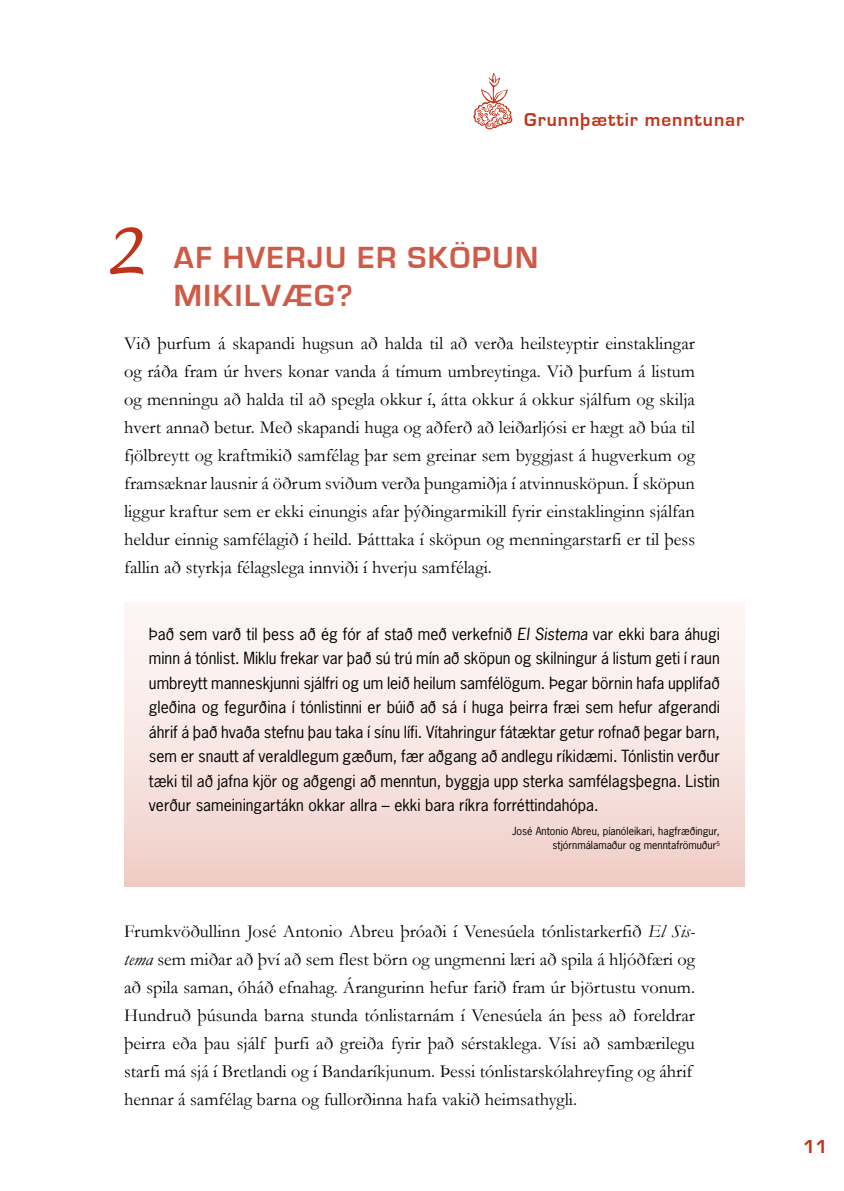
<style>
.page{position:relative;width:844px;height:1191px;background:#fff}
.page>*{position:absolute;margin:0;border:0;box-sizing:border-box;transform-origin:0 0}
.t1{font:italic 63px "Lucida Handwriting";color:#c13319}
.t2{font:700 31.5px "Eurostile";letter-spacing:.05em;color:#ce5b47}
.t3{font:700 19.25px "Eurostile";letter-spacing:.05em;color:#c13319}
.t4{font:18.38px/28px "Garamond";color:#000;text-align:justify}
.t5{font:15.75px/24.5px "News Gothic Std";color:#000;text-align:justify}
.t6{font:10.5px/14px "News Gothic Std";color:#000;text-align:right}
.s1{font-style:italic}
</style>
<div class="page">
<svg style="left:473px;top:72px;width:39px;height:57px"></svg>
<div style="left:124px;top:602px;width:620px;height:284px;background:linear-gradient(to bottom,#fefafa,#f1cfc9)"></div>
<p class="t3" style="left:524px;top:109px;width:221px">Grunnþættir menntunar</p>
<h1 class="t1" style="left:103px;top:213px;width:44px">2</h1>
<h2 class="t2" style="left:124px;top:241px;width:163px">Af hverju</h2>
<h2 class="t2" style="left:357px;top:241px;width:73px">er sköpun</h2>
<h2 class="t2" style="left:124px;top:278px;width:25px">miki</h2>
<h2 class="t2" style="left:244px;top:278px;width:110px">lvæg?</h2>
<p class="t4" style="left:124px;top:329px;width:572px">Við þurfum á skapandi hugsun að halda til að verða heilsteyptir einstaklingar og ráða fram úr hvers konar vanda á tímum umbreytinga. Við þurfum á listum og menningu að halda til að spegla okkur í, átta okkur á okkur sjálfum og skilja hvert annað betur. Með skapandi huga og aðferð að leiðarljósi er hægt að búa til fjölbreytt og kraftmikið samfélag þar sem greinar sem byggjast á hugverkum og framsæknar lausnir á öðrum sviðum verða þungamiðja í atvinnusköpun. Í sköpun liggur kraftur sem er ekki einungis afar þýðingarmikill fyrir einstaklinginn sjálfan heldur einnig samfélagið í heild. Þátttaka í sköpun og menningarstarfi er til þess fallin að styrkja félagslega innviði í hverju samfélagi.</p>
<p class="t5" style="left:149px;top:621px;width:572px">Það sem varð til þess að ég fór af stað með verkefnið <span class="s1">El Sistema</span> var ekki bara áhugi minn á tónlist. Miklu frekar var það sú trú mín að sköpun og skilningur á listum geti í raun umbreytt manneskjunni sjálfri og um leið heilum samfélögum. Þegar börnin hafa upplifað gleðina og fegurðina í tónlistinni er búið að sá í huga þeirra fræi sem hefur afgerandi áhrif á það hvaða stefnu þau taka í sínu lífi. Vítahringur fátæktar getur rofnað þegar barn, sem er snautt af veraldlegum gæðum, fær aðgang að andlegu ríkidæmi. Tónlistin verður tæki til að jafna kjör og aðgengi að menntun, byggja upp sterka samfélagsþegna. Listin verður sameiningartákn okkar allra – ekki bara ríkra forréttindahópa.</p>
<p class="t6" style="left:512px;top:824px;width:209px">José Antonio Abreu, píanóleikari, hagfræðingur, stjórnmálamaður og menntafrömuður<sup>5</sup></p>
<p class="t4" style="left:124px;top:917px;width:572px;text-align:left">Frumkvöðullinn José Antonio Abreu þróaði í Venesúela tónlistarkerfið <span class="s1">El Sis&shy;tema</span> sem miðar að því að sem flest börn og ungmenni læri að spila á hljóðfæri og að spila saman, óháð efnahag. Árangurinn hefur farið fram úr björtustu vonum.<br>Hundruð þúsunda barna stunda tónlistarnám í Venesúela án þess að foreldrar þeirra eða þau sjálf þurfi að greiða fyrir það sérstaklega. Vísi að sambærilegu starfi má sjá í Bretlandi og í Bandaríkjunum. Þessi tónlistarskólahreyfing og áhrif hennar á samfélag barna og fullorðinna hafa vakið heimsathygli.</p>
<p class="t3" style="left:803px;top:1136px;width:26px">11</p>
</div>
